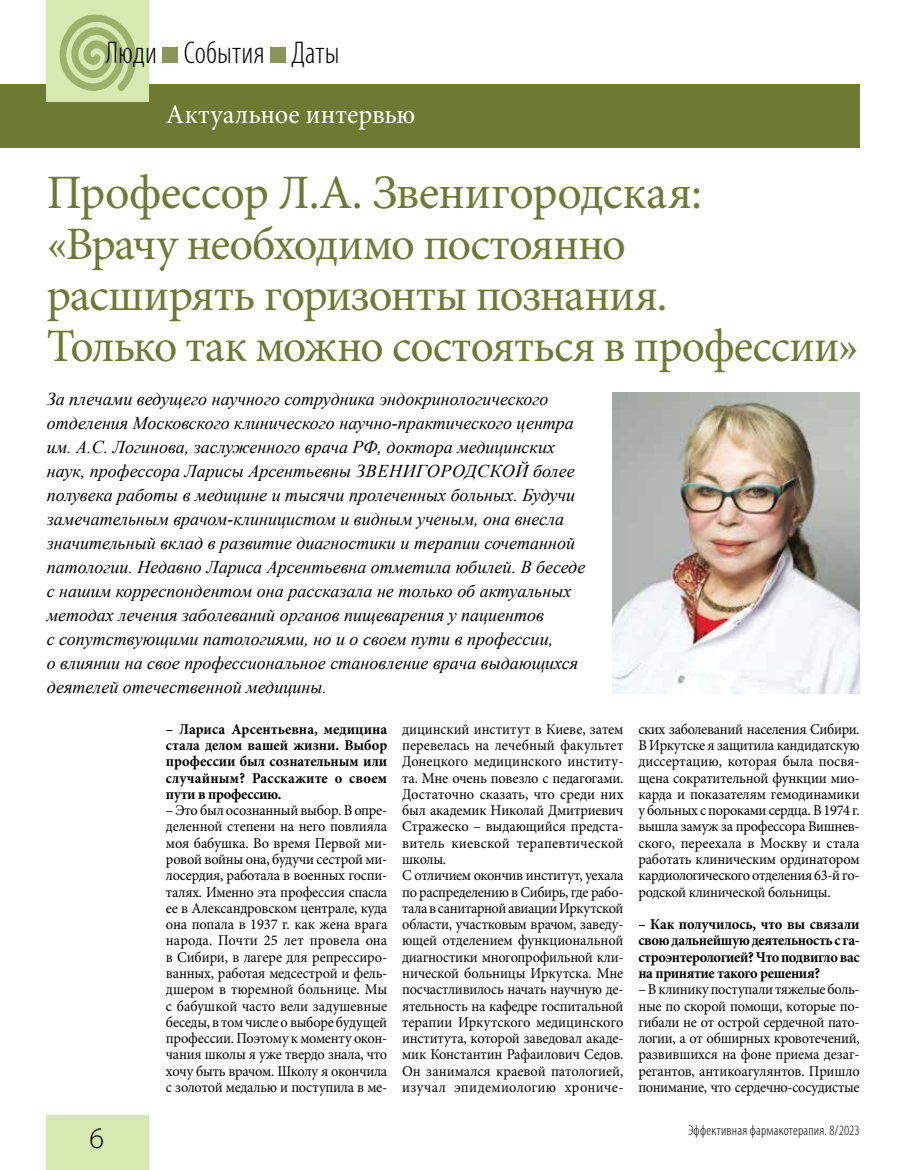
<style>
.page{position:relative;width:915px;height:1170px;background:#fff}
.page>*{position:absolute;margin:0;border:0;box-sizing:border-box;transform-origin:0 0}
.t1{font:48px "Minion Pro";letter-spacing:-.01em;color:#6e7a34}
.t2{font:46.5px/51px "Minion Pro";letter-spacing:-.02em;color:#6e7a34}
.t3{font:300 condensed 31.5px "Myriad Pro";letter-spacing:.005em;color:#000}
.t4{font:300 30px "Myriad Pro";color:#000}
.t5{font:27px "Minion Pro";letter-spacing:.005em;color:#fff}
.t6{font:italic 18px/24px "Times New Roman";color:#000}
.t7{font:15px/16.4px "Minion Pro";letter-spacing:-.01em;color:#000;text-align:justify;scale:.96 1}
.t8{font:700 15px/16.2px "Minion Pro";letter-spacing:-.015em;color:#000;text-align:justify;scale:.96 1}
.t9{font:300 condensed 14.25px "Myriad Pro";letter-spacing:.015em;color:#000}
</style>
<div class="page">
<div style="left:47px;top:1114px;width:102px;height:55px;background:#d7e8b1"></div>
<div style="left:0;top:84px;width:859px;height:63px;background:#6e7a34"></div>
<div style="left:47px;top:0;width:102px;height:102px;background:#d7e8b1"></div>
<svg style="left:59px;top:14px;width:78px;height:77px"></svg>
<div style="left:162px;top:47px;width:16px;height:16px;background:#8a955a"></div>
<div style="left:270px;top:47px;width:16px;height:16px;background:#8a955a"></div>
<img style="left:612px;top:393px;width:246px;height:300px">
<h3 class="t3" style="left:106px;top:34px;width:235px">Люди События Даты</h3>
<h3 class="t5" style="left:166px;top:96px;width:251px">Актуальное интервью</h3>
<h1 class="t1" style="left:47px;top:161px;width:656px">Профессор Л.А. Звенигородская:</h1>
<h2 class="t2" style="left:47px;top:219px;width:813px">«Врачу необходимо постоянно<br>расширять горизонты познания.<br>Только так можно состояться в профессии»</h2>
<p class="t6" style="left:47px;top:387px;width:540px">За плечами ведущего научного сотрудника эндокринологического отделения Московского клинического научно-практического центра им. А.С. Логинова, заслуженного врача РФ, доктора медицинских наук, профессора Ларисы Арсентьевны Звенигородской более полувека работы в медицине и тысячи пролеченных больных. Будучи замечательным врачом-клиницистом и видным ученым, она внесла значительный вклад в развитие диагностики и терапии сочетанной патологии. Недавно Лариса Арсентьевна отметила юбилей. В беседе с нашим корреспондентом она рассказала не только об актуальных методах лечения заболеваний органов пищеварения у пациентов<br>с сопутствующими патологиями, но и о своем пути в профессии,<br>о влиянии на свое профессиональное становление врача выдающихся деятелей отечественной медицины.</p>
<h3 class="t4" style="left:89px;top:1120px;width:16px">6</h3>
<p class="t8" style="left:166px;top:720px;width:232px">– Лариса Арсентьевна, медицина стала делом вашей жизни. Выбор профессии был сознательным или случайным? Расскажите о своем пути в профессию.</p>
<p class="t7" style="left:166px;top:802px;width:232px">– Это был осознанный выбор. В опре&shy;деленной степени на него повлияла моя бабушка. Во время Первой ми&shy;ровой войны она, будучи сестрой ми&shy;лосердия, работала в военных госпи&shy;талях. Именно эта профессия спасла ее в Александровском централе, куда она попала в 1937 г. как жена врага народа. Почти 25 лет провела она в Сибири, в лагере для репрессиро&shy;ванных, работая медсестрой и фель&shy;дшером в тюремной больнице. Мы с бабушкой часто вели задушевные беседы, в том числе о выборе будущей профессии. Поэтому к моменту окон&shy;чания школы я уже твердо знала, что хочу быть врачом. Школу я окончила с золотой медалью и поступила в ме-</p>
<p class="t7" style="left:402px;top:720px;width:232px;text-align:left">дицинский институт в Киеве, затем перевелась на лечебный факультет Донецкого медицинского институ&shy;та. Мне очень повезло с педагогами.<br>Достаточно сказать, что среди них был академик Николай Дмитриевич Стражеско – выдающийся предста&shy;витель киевской терапевтической школы.<br>С отличием окончив институт, уехала по распределению в Сибирь, где рабо&shy;тала в санитарной авиации Иркутской области, участковым врачом, заведу&shy;ющей отделением функциональной диагностики многопрофильной кли&shy;нической больницы Иркутска. Мне посчастливилось начать научную де&shy;ятельность на кафедре госпитальной терапии Иркутского медицинского института, которой заведовал акаде&shy;мик Константин Рафаилович Седов.<br>Он занимался краевой патологией, изучал эпидемиологию хрониче-</p>
<p class="t7" style="left:638px;top:720px;width:232px">ских заболеваний населения Сибири.<br>В Иркутске я защитила кандидатскую диссертацию, которая была посвя&shy;щена сократительной функции мио&shy;карда и показателям гемодинамики у больных с пороками сердца. В 1974 г. вышла замуж за профессора Вишнев&shy;ского, переехала в Москву и стала работать клиническим ординатором кардиологического отделения 63-й го&shy;родской клинической больницы.</p>
<p class="t8" style="left:638px;top:915px;width:232px">– Как получилось, что вы связали свою дальнейшую деятельность с га&shy;строэнтерологией? Что подвигло вас на принятие такого решения?</p>
<p class="t7" style="left:638px;top:981px;width:232px">– В клинику поступали тяжелые боль&shy;ные по скорой помощи, которые по&shy;гибали не от острой сердечной пато&shy;логии, а от обширных кровотечений, развившихся на фоне приема дезаг&shy;регантов, антикоагулянтов. Пришло понимание, что сердечно-сосудистые</p>
<p class="t9" style="left:687px;top:1121px;width:173px">Эффективная фармакотерапия. 8/2023</p>
</div>
